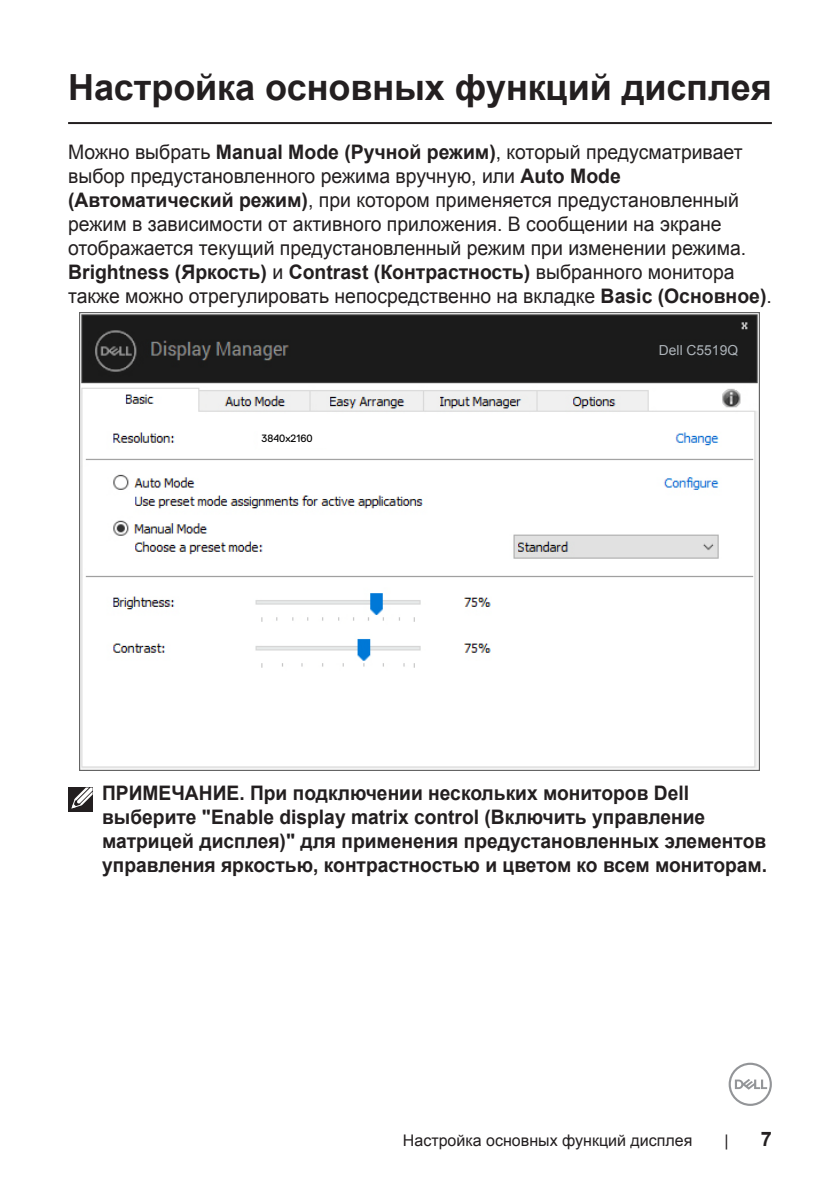
<style>
.page{position:relative;width:840px;height:1191px;background:#fff}
.page>*{position:absolute;margin:0;border:0;box-sizing:border-box;transform-origin:0 0}
.Head_1{font:700 36px "Arial";letter-spacing:-.005em;color:#231f20}
.Paragraph{font:20px/24px "Arial";color:#231f20}
.Note{font:700 20px/24px "Arial";color:#231f20;scale:.96 1}
.Note-2{font:700 20px "Arial";color:#231f20}
.t1{font:16px "Arial";color:#231f20}
.t2{font:13.8px "Arial";color:#aeb4ba}
.t3{font:10.6px "Dell Replica";color:#000}
.s1{font-weight:700}
</style>
<div class="page">
<svg style="left:728px;top:1062px;width:43px;height:44px"></svg>
<hr style="left:68px;top:122px;width:703px;height:2px;background:#231f20">
<img style="left:79px;top:313px;width:680px;height:457px">
<div style="left:629px;top:341px;width:123px;height:19px;background:#1b1b1b"></div>
<div style="left:257px;top:431px;width:70px;height:16px;background:#fff"></div>
<div style="left:68px;top:787px;width:24px;height:25px;background:#231f20"></div>
<svg style="left:71px;top:787px;width:22px;height:22px"></svg>
<p class="Head_1" style="left:68px;top:64px;width:704px">Настройка основных функций дисплея</p>
<p class="Paragraph" style="left:68px;top:140px;width:704px">Можно выбрать <span class="s1">Manual Mode (Ручной режим)</span>, который предусматривает выбор предустановленного режима вручную, или <span class="s1">Auto Mode (Автоматический режим)</span>, при котором применяется предустановленный режим в зависимости от активного приложения. В сообщении на экране отображается текущий предустановленный режим при изменении режима.<br><span class="s1">Brightness (Яркость)</span> и <span class="s1">Contrast (Контрастность)</span> выбранного монитора также можно отрегулировать непосредственно на вкладке <span class="s1">Basic (Основное)</span>.</p>
<p class="t2" style="left:658px;top:341px;width:81px">Dell C5519Q</p>
<p class="t3" style="left:261px;top:433px;width:52px">3840x2160</p>
<p class="Note" style="left:102px;top:781px;width:693px">ПРИМЕЧАНИЕ. При подключении нескольких мониторов Dell выберите "Enable display matrix control (Включить управление матрицей дисплея)" для применения предустановленных элементов управления яркостью, контрастностью и цветом ко всем мониторам.</p>
<p class="t1" style="left:402px;top:1129px;width:291px">Настройка основных функций дисплея</p>
<p class="t1" style="left:724px;top:1129px;width:6px">|</p>
<p class="Note-2" style="left:760px;top:1125px;width:13px">7</p>
</div>
